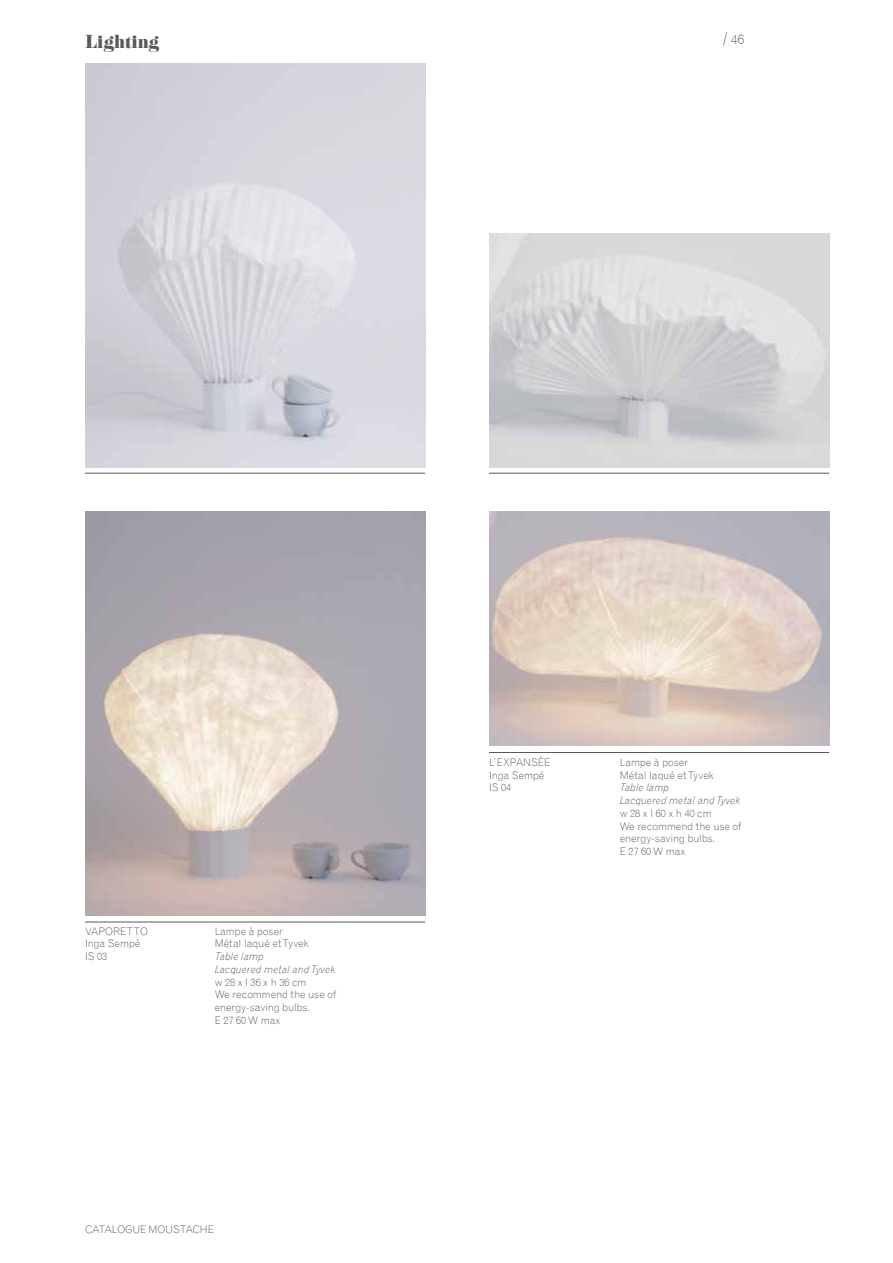
<style>
.page{position:relative;width:893px;height:1263px;background:#fff}
.page>*{position:absolute;margin:0;border:0;box-sizing:border-box;transform-origin:0 0}
.t1{font:19.5px "Didoni URWD Nor";letter-spacing:-.01em;color:#58595b}
.t2{font:300 13.5px "Grotesque";color:#58595b}
.t3{font:300 10.5px/12.8px "Grotesque";letter-spacing:-.005em;color:#58595b}
.t4{font:italic 300 10.5px/12.8px "Grotesque";color:#58595b}
.s1{font-size:15px}
</style>
<div class="page">
<hr style="left:85px;top:473px;width:340px;height:1px;background:#58595b">
<hr style="left:85px;top:922px;width:340px;height:1px;background:#58595b">
<img style="left:85px;top:64px;width:340px;height:404px">
<hr style="left:489px;top:473px;width:340px;height:1px;background:#58595b">
<img style="left:489px;top:233px;width:340px;height:235px">
<hr style="left:489px;top:752px;width:340px;height:1px;background:#58595b">
<img style="left:489px;top:511px;width:340px;height:235px">
<img style="left:85px;top:511px;width:340px;height:404px">
<h1 class="t1" style="left:85px;top:29px;width:76px">Lighting</h1>
<p class="t2" style="left:723px;top:31px;width:23px"><span class="s1">/</span> 46</p>
<p class="t3" style="left:85px;top:925px;width:57px">Vaporetto<br>Inga Sempé<br>IS 03</p>
<p class="t3" style="left:215px;top:925px;width:96px">Lampe à poser<br>Métal laqué et Tyvek</p>
<p class="t4" style="left:215px;top:950px;width:122px">Table lamp<br>Lacquered metal and Tyvek</p>
<p class="t3" style="left:215px;top:975px;width:123px">w 28 x l 36 x h 36 cm<br>We recommend the use of energy-saving bulbs.<br>E 27 60 W max</p>
<p class="t3" style="left:85px;top:1223px;width:130px">CATALOGUE MOUSTACHE</p>
<p class="t3" style="left:489px;top:756px;width:61px">L’expansée<br>Inga Sempé<br>IS 04</p>
<p class="t3" style="left:620px;top:756px;width:96px">Lampe à poser<br>Métal laqué et Tyvek</p>
<p class="t4" style="left:620px;top:781px;width:122px">Table lamp<br>Lacquered metal and Tyvek</p>
<p class="t3" style="left:620px;top:807px;width:123px">w 28 x l 60 x h 40 cm<br>We recommend the use of energy-saving bulbs.<br>E 27 60 W max</p>
</div>
